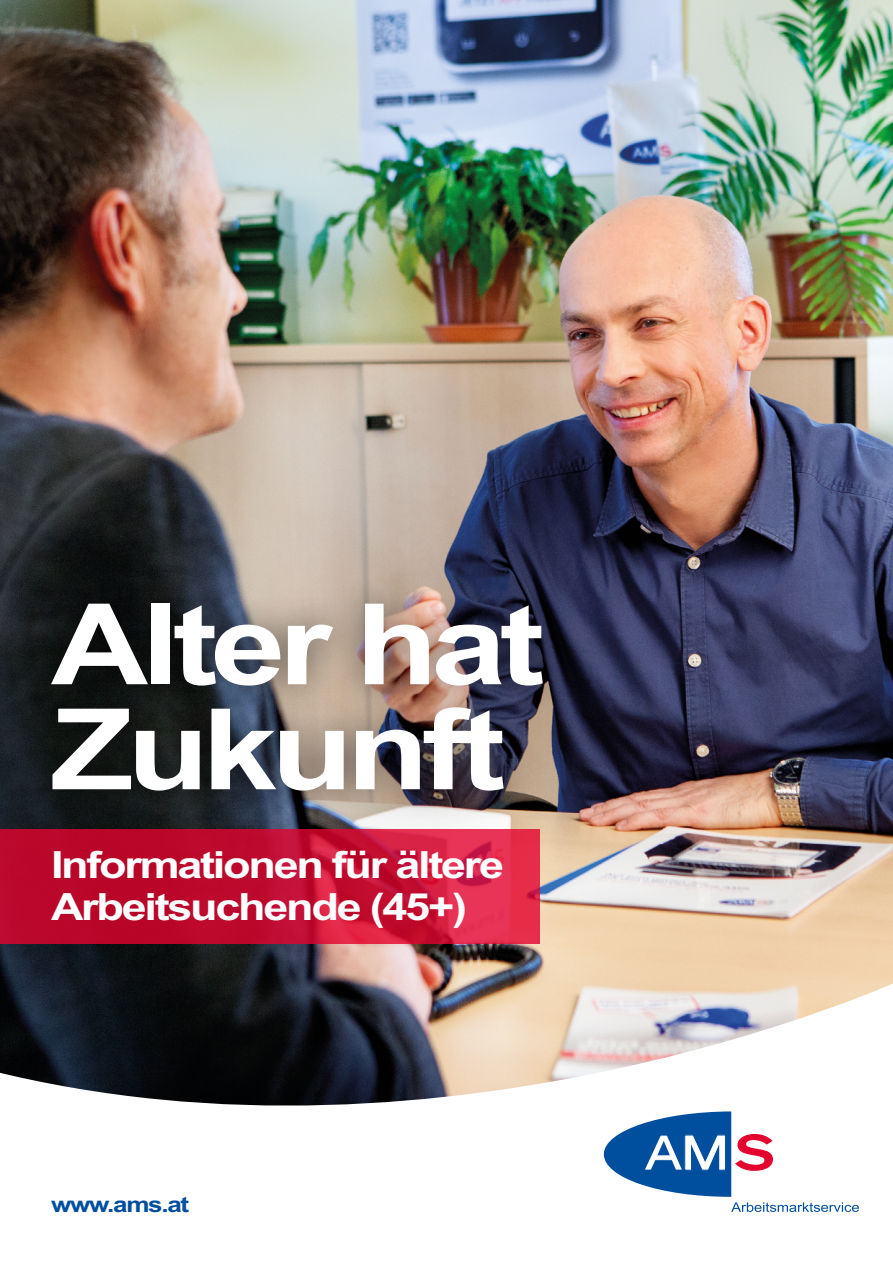
<style>
.page{position:relative;width:893px;height:1263px;background:#fff}
.page>*{position:absolute;margin:0;border:0;box-sizing:border-box;transform-origin:0 0}
.t1{font:700 112.5px/105px "AMS";letter-spacing:-.06em;color:#fff}
.t2{font:700 37.5px/42px "AMS";letter-spacing:-.06em;color:#fff}
.t3{font:700 21.75px "AMS";letter-spacing:-.06em;color:#004f9f}
</style>
<div class="page">
<img style="left:0;top:0;width:893px;height:978px">
<svg style="left:0;top:978px;width:893px;height:178px"></svg>
<svg style="left:604px;top:1111px;width:255px;height:101px"></svg>
<hr style="left:684px;top:1132px;width:1px;height:46px;background:#004f9f">
<hr style="left:725px;top:1130px;width:1px;height:46px;background:#004f9f">
<hr style="left:643px;top:1170px;width:83px;height:1px;background:#004f9f">
<hr style="left:645px;top:1134px;width:82px;height:1px;background:#004f9f">
<svg style="left:0;top:829px;width:540px;height:115px;background:#c51134"></svg>
<div style="left:20px;top:571px;width:554px;height:252px;background:#000;opacity:.5"></div>
<p class="t1" style="left:51px;top:593px;width:495px">Alter hat<br>Zukunft</p>
<p class="t2" style="left:51px;top:844px;width:455px">Informationen für ältere<br>Arbeitsuchende (45+)</p>
<p class="t3" style="left:51px;top:1192px;width:140px">www.ams.at</p>
</div>
